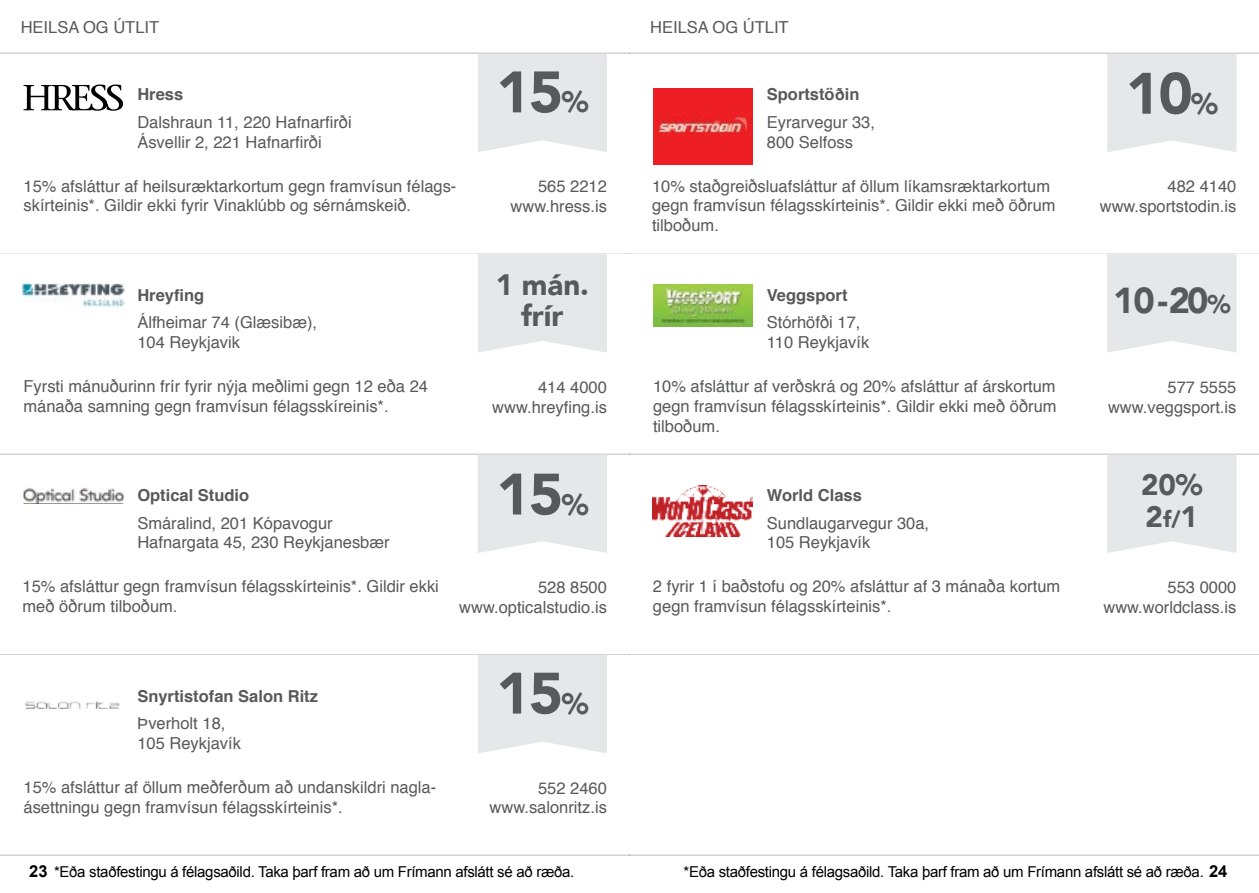
<style>
.page{position:relative;width:1259px;height:893px;background:#fff}
.page>*{position:absolute;margin:0;border:0;box-sizing:border-box;transform-origin:0 0}
.t1{font:900 57.75px "Avenir";letter-spacing:-.025em;color:#58595b}
.t2{font:900 36px "Avenir";color:#58595b}
.t3{font:900 29.55px/31.5px "Avenir";color:#58595b;text-align:center}
.t4{font:16.5px/19.8px "Helvetica";color:#58595b}
.t5{font:700 16.5px "Helvetica";color:#58595b}
.t6{font:15px "Arial";letter-spacing:-.02em;color:#000}
.s1{font-size:29.55px}
.s2{font-size:25.5px}
.s3{font-size:22.5px}
.s4{font-weight:700;font-size:16.5px}
</style>
<div class="page">
<hr style="left:0;top:253px;width:629px;height:1px;background:#e6e7e8">
<hr style="left:0;top:454px;width:629px;height:1px;background:#d1d3d4">
<hr style="left:0;top:453px;width:629px;height:1px;background:#e6e7e8">
<hr style="left:0;top:654px;width:629px;height:1px;background:#d1d3d4">
<hr style="left:0;top:653px;width:629px;height:1px;background:#e6e7e8">
<hr style="left:0;top:53px;width:629px;height:1px;background:#d1d3d4">
<hr style="left:0;top:52px;width:629px;height:1px;background:#e6e7e8">
<hr style="left:0;top:855px;width:629px;height:1px;background:#d1d3d4">
<hr style="left:0;top:854px;width:629px;height:1px;background:#e6e7e8">
<div style="left:478px;top:54px;width:129px;height:98px;background:#e6e7e8"></div>
<svg style="left:23px;top:84px;width:100px;height:27px"></svg>
<div style="left:478px;top:254px;width:129px;height:99px;background:#e6e7e8"></div>
<img style="left:22px;top:283px;width:102px;height:24px">
<div style="left:478px;top:455px;width:129px;height:98px;background:#e6e7e8"></div>
<img style="left:23px;top:488px;width:100px;height:15px">
<div style="left:478px;top:655px;width:129px;height:98px;background:#e6e7e8"></div>
<img style="left:25px;top:701px;width:95px;height:8px">
<hr style="left:629px;top:253px;width:630px;height:1px;background:#e6e7e8">
<hr style="left:629px;top:454px;width:630px;height:1px;background:#d1d3d4">
<hr style="left:629px;top:453px;width:630px;height:1px;background:#e6e7e8">
<hr style="left:629px;top:654px;width:630px;height:1px;background:#d1d3d4">
<hr style="left:629px;top:653px;width:630px;height:1px;background:#e6e7e8">
<hr style="left:629px;top:53px;width:630px;height:1px;background:#d1d3d4">
<hr style="left:629px;top:52px;width:630px;height:1px;background:#e6e7e8">
<hr style="left:629px;top:855px;width:630px;height:1px;background:#d1d3d4">
<hr style="left:629px;top:854px;width:630px;height:1px;background:#e6e7e8">
<div style="left:1107px;top:54px;width:129px;height:98px;background:#e6e7e8"></div>
<div style="left:653px;top:88px;width:99px;height:76px;background:#ed1e24"></div>
<img style="left:657px;top:117px;width:92px;height:18px">
<div style="left:1107px;top:254px;width:129px;height:99px;background:#e6e7e8"></div>
<img style="left:653px;top:285px;width:99px;height:41px">
<div style="left:1107px;top:455px;width:129px;height:98px;background:#e6e7e8"></div>
<img style="left:653px;top:485px;width:99px;height:51px">
<p class="t4" style="left:21px;top:18px;width:140px">HEILSA OG ÚTLIT</p>
<p class="t5" style="left:137px;top:81px;width:47px">Hress</p>
<p class="t4" style="left:137px;top:113px;width:216px">Dalshraun 11, 220 Hafnarfirði<br>Ásvellir 2, 221 Hafnarfirði</p>
<p class="t4" style="left:23px;top:176px;width:434px">15% afsláttur af heilsuræktarkortum gegn framvísun félags&shy;skírteinis*. Gildir ekki fyrir Vinaklúbb og sérnámskeið.</p>
<p class="t5" style="left:137px;top:282px;width:68px">Hreyfing</p>
<p class="t4" style="left:137px;top:313px;width:181px">Álfheimar 74 (Glæsibæ),<br>104 Reykjavik</p>
<p class="t4" style="left:23px;top:377px;width:406px">Fyrsti mánuðurinn frír fyrir nýja meðlimi gegn 12 eða 24 mánaða samning gegn framvísun félagsskíreinis*.</p>
<p class="t5" style="left:137px;top:482px;width:113px">Optical Studio</p>
<p class="t4" style="left:137px;top:513px;width:254px">Smáralind, 201 Kópavogur<br>Hafnargata 45, 230 Reykjanesbær</p>
<h1 class="t1" style="left:496px;top:43px;width:94px">15<span class="s1">%</span></h1>
<p class="t4" style="left:510px;top:177px;width:98px;text-align:right">565 2212 www.hress.is</p>
<h3 class="t3" style="left:496px;top:268px;width:95px">1 mán. frír</h3>
<p class="t4" style="left:492px;top:378px;width:116px;text-align:right">414 4000 www.hreyfing.is</p>
<h1 class="t1" style="left:496px;top:445px;width:94px">15<span class="s1">%</span></h1>
<p class="t4" style="left:23px;top:577px;width:418px">15% afsláttur gegn framvísun félagsskírteinis*. Gildir ekki með öðrum tilboðum.</p>
<p class="t4" style="left:459px;top:578px;width:149px;text-align:right">528 8500 www.opticalstudio.is</p>
<p class="t5" style="left:137px;top:682px;width:182px">Snyrtistofan Salon Ritz</p>
<p class="t4" style="left:137px;top:714px;width:105px">Þverholt 18,<br>105 Reykjavík</p>
<p class="t4" style="left:24px;top:778px;width:414px">15% afsláttur af öllum meðferðum að undanskildri nagla&shy;ásettningu gegn framvísun félagsskírteinis*.</p>
<h1 class="t1" style="left:496px;top:644px;width:94px">15<span class="s1">%</span></h1>
<p class="t4" style="left:489px;top:778px;width:119px;text-align:right">552 2460 www.salonritz.is</p>
<p class="t4" style="left:650px;top:18px;width:140px">HEILSA OG ÚTLIT</p>
<p class="t5" style="left:767px;top:81px;width:94px">Sportstöðin</p>
<p class="t4" style="left:767px;top:113px;width:110px">Eyrarvegur 33,<br>800 Selfoss</p>
<p class="t4" style="left:652px;top:176px;width:405px">10% staðgreiðsluafsláttur af öllum líkamsræktarkortum gegn framvísun félagsskírteinis*. Gildir ekki með öðrum tilboðum.</p>
<p class="t5" style="left:767px;top:282px;width:82px">Veggsport</p>
<p class="t4" style="left:767px;top:313px;width:104px">Stórhöfði 17,<br>110 Reykjavík</p>
<p class="t4" style="left:653px;top:377px;width:405px;text-align:justify">10% afsláttur af verðskrá og 20% afsláttur af árskortum gegn framvísun félagsskírteinis*. Gildir ekki með öðrum tilboðum.</p>
<p class="t5" style="left:767px;top:482px;width:97px">World Class</p>
<p class="t4" style="left:767px;top:513px;width:164px">Sundlaugarvegur 30a,<br>105 Reykjavík</p>
<p class="t4" style="left:653px;top:577px;width:409px">2 fyrir 1 í baðstofu og 20% afsláttur af 3 mánaða kortum gegn framvísun félagsskírteinis*.</p>
<h1 class="t1" style="left:1125px;top:44px;width:94px">10<span class="s1">%</span></h1>
<p class="t4" style="left:1099px;top:177px;width:138px;text-align:right">482 4140 www.sportstodin.is</p>
<h2 class="t2" style="left:1113px;top:269px;width:119px">10-20<span class="s2">%</span></h2>
<p class="t4" style="left:1108px;top:378px;width:130px;text-align:right">577 5555 www.veggsport.is</p>
<h3 class="t3" style="left:1141px;top:468px;width:63px;text-align:left">20%<br>2<span class="s3">f/</span>1</h3>
<p class="t4" style="left:1103px;top:578px;width:134px;text-align:right">553 0000 www.worldclass.is</p>
<p class="t6" style="left:29px;top:862px;width:546px"><span class="s4">23</span> *Eða staðfestingu á félagsaðild. Taka þarf fram að um Frímann afslátt sé að ræða.</p>
<p class="t6" style="left:683px;top:862px;width:545px">*Eða staðfestingu á félagsaðild. Taka þarf fram að um Frímann afslátt sé að ræða. <span class="s4">24</span></p>
</div>
